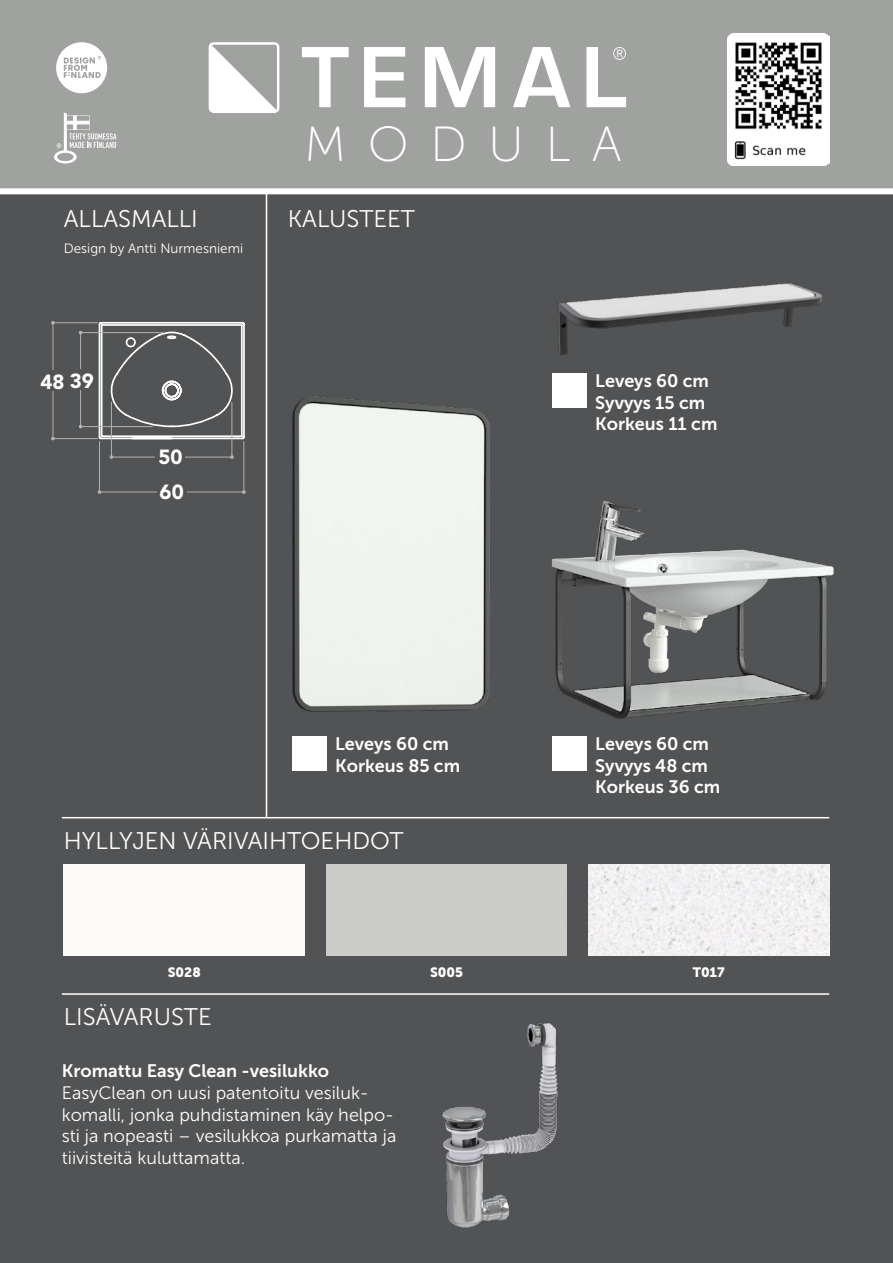
<style>
.page{position:relative;width:893px;height:1263px;background:#fff}
.page>*{position:absolute;margin:0;border:0;box-sizing:border-box;transform-origin:0 0}
.t1{font:49.2px "Museo Sans Rounded 100";letter-spacing:.45em;color:#fff}
.t2{font:24px "Museo Sans 300";color:#fff}
.t3{font:900 20.4px "Avenir";color:#fff}
.t4{font:18px/21.6px "Museo Sans 300";color:#fff}
.t5{font:18px/21.6px "Museo Sans 700";color:#fff}
.t6{font:13.5px "Museo Sans 300";color:#fff}
.t7{font:13.5px "Museo Sans 900";color:#fff}
</style>
<div class="page">
<div style="left:0;top:191px;width:893px;height:1072px;background:#525354"></div>
<div style="left:0;top:0;width:893px;height:191px;background:#9fa29e"></div>
<svg style="left:302px;top:47px;width:324px;height:60px"></svg>
<svg style="left:209px;top:42px;width:70px;height:71px"></svg>
<img style="left:552px;top:283px;width:270px;height:100px">
<img style="left:292px;top:396px;width:198px;height:316px">
<img style="left:552px;top:501px;width:282px;height:218px">
<svg style="left:98px;top:322px;width:147px;height:119px"></svg>
<hr style="left:231px;top:402px;width:1px;height:55px;background:#b3b2b2">
<hr style="left:111px;top:402px;width:1px;height:55px;background:#b3b2b2">
<hr style="left:111px;top:457px;width:121px;height:1px;background:#b3b2b2">
<hr style="left:81px;top:332px;width:81px;height:1px;background:#b3b2b2">
<hr style="left:81px;top:426px;width:71px;height:1px;background:#b3b2b2">
<hr style="left:80px;top:333px;width:1px;height:94px;background:#b3b2b2">
<hr style="left:53px;top:322px;width:45px;height:1px;background:#b3b2b2">
<hr style="left:53px;top:438px;width:45px;height:1px;background:#b3b2b2">
<hr style="left:53px;top:323px;width:1px;height:116px;background:#b3b2b2">
<div style="left:156px;top:448px;width:29px;height:16px;background:#525354"></div>
<div style="left:70px;top:369px;width:24px;height:21px;background:#525354"></div>
<div style="left:40px;top:370px;width:25px;height:21px;background:#525354"></div>
<hr style="left:243px;top:442px;width:1px;height:50px;background:#b3b2b2">
<hr style="left:99px;top:442px;width:1px;height:50px;background:#b3b2b2">
<hr style="left:99px;top:492px;width:145px;height:1px;background:#b3b2b2">
<div style="left:157px;top:481px;width:29px;height:19px;background:#525354"></div>
<hr style="left:62px;top:817px;width:767px;height:1px;background:#fff">
<hr style="left:266px;top:191px;width:1px;height:626px;background:#fff">
<hr style="left:62px;top:993px;width:767px;height:2px;background:#fff">
<div style="left:0;top:188px;width:893px;height:6px;background:#fff"></div>
<div style="left:293px;top:737px;width:34px;height:34px;background:#fff"></div>
<div style="left:553px;top:373px;width:34px;height:34px;background:#fff"></div>
<div style="left:553px;top:737px;width:34px;height:34px;background:#fff"></div>
<div style="left:64px;top:864px;width:241px;height:92px;background:#fcfbf7"></div>
<div style="left:326px;top:864px;width:241px;height:92px;background:#cbccc7"></div>
<img style="left:588px;top:864px;width:241px;height:92px">
<img style="left:442px;top:1023px;width:116px;height:205px">
<svg style="left:54px;top:112px;width:62px;height:52px"></svg>
<svg style="left:56px;top:42px;width:51px;height:51px"></svg>
<img style="left:728px;top:33px;width:101px;height:132px">
<img style="left:729px;top:37px;width:98px;height:98px">
<h1 class="t1" style="left:305px;top:118px;width:318px">MODULA</h1>
<h2 class="t2" style="left:64px;top:206px;width:136px">ALLASMALLI</h2>
<h2 class="t2" style="left:288px;top:206px;width:129px">KALUSTEET</h2>
<p class="t6" style="left:64px;top:241px;width:181px">Design by Antti Nurmesniemi</p>
<p class="t3" style="left:40px;top:369px;width:55px">48 39</p>
<p class="t3" style="left:158px;top:445px;width:26px">50</p>
<p class="t3" style="left:160px;top:479px;width:26px">60</p>
<p class="t5" style="left:335px;top:733px;width:126px">Leveys 60 cm<br>Korkeus 85 cm</p>
<h2 class="t2" style="left:64px;top:827px;width:341px">HYLLYJEN VÄRIVAIHTOEHDOT</h2>
<p class="t5" style="left:595px;top:370px;width:124px">Leveys 60 cm<br>Syvyys 15 cm<br>Korkeus 11 cm</p>
<p class="t5" style="left:595px;top:733px;width:126px">Leveys 60 cm<br>Syvyys 48 cm<br>Korkeus 36 cm</p>
<p class="t7" style="left:168px;top:965px;width:34px">S028</p>
<p class="t7" style="left:430px;top:965px;width:34px">S005</p>
<p class="t7" style="left:693px;top:965px;width:34px">T017</p>
<h2 class="t2" style="left:64px;top:1004px;width:149px">LISÄVARUSTE</h2>
<p class="t5" style="left:62px;top:1060px;width:269px">Kromattu Easy Clean -vesilukko</p>
<p class="t4" style="left:62px;top:1082px;width:336px">EasyClean on uusi patentoitu vesiluk&shy;komalli, jonka puhdistaminen käy helpo&shy;sti ja nopeasti – vesilukkoa purkamatta ja tiivisteitä kuluttamatta.</p>
</div>
